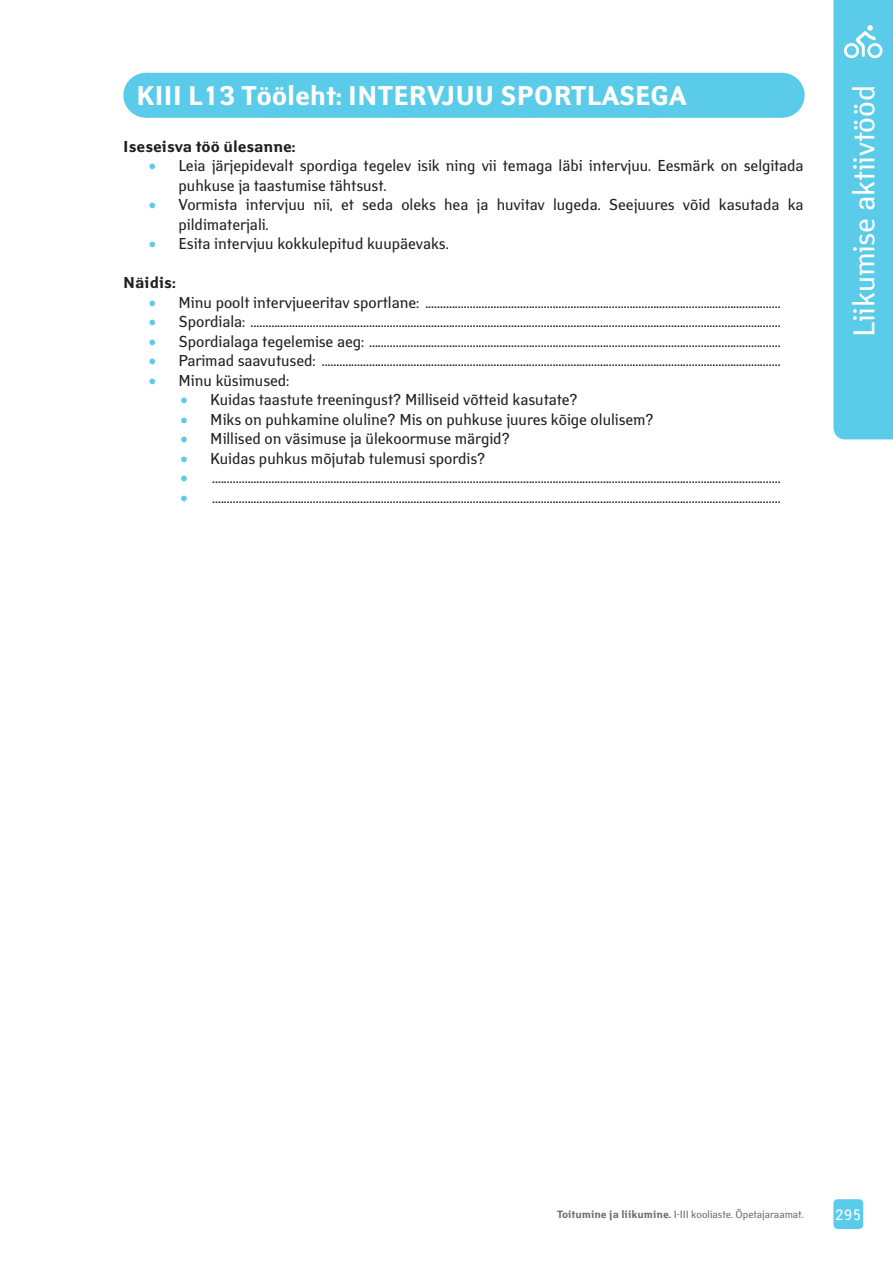
<style>
.page{position:relative;width:893px;height:1263px;background:#fff}
.page>*{position:absolute;margin:0;border:0;box-sizing:border-box;transform-origin:0 0}
.t1{font:30px "Yanus";color:#fff}
.Heading_2_SIN{font:700 27px "Yanus";letter-spacing:-.01em;color:#fff}
.t2{font:15.75px/19.5px "Yanus";color:#231f20}
.t3{font:700 15.75px "Yanus";color:#231f20}
.t4{font:15px "Yanus";color:#fff}
.t5{font:10.5px "Yanus";color:#6c6d70}
.s1{color:#5acbe9}
.s2{font-weight:700}
</style>
<div class="page">
<div style="left:833px;top:1199px;width:30px;height:30px;background:#5acbe9;border-radius:4px"></div>
<svg style="left:833px;top:0;width:60px;height:439px;background:#64ceea"></svg>
<div style="left:146px;top:73px;width:635px;height:45px;background:#5acbe9"></div>
<svg style="left:274px;top:117px;width:444px;height:1px"></svg>
<hr style="left:781px;top:73px;width:1px;height:45px;background:#5acbe9">
<p class="Heading_2_SIN" style="left:136px;top:80px;width:553px">KIII L13 Tööleht: INTERVJUU SPORTLASEGA</p>
<p class="t3" style="left:123px;top:137px;width:174px">Iseseisva töö ülesanne:</p>
<p class="t2" style="left:179px;top:156px;width:627px;text-indent:-30px"><span class="s1">•</span> Leia järjepidevalt spordiga tegelev isik ning vii temaga läbi intervjuu. Eesmärk on selgitada puhkuse ja taastumise tähtsust.</p>
<p class="t2" style="left:179px;top:195px;width:626px;text-indent:-30px"><span class="s1">•</span> Vormista intervjuu nii, et seda oleks hea ja huvitav lugeda. Seejuures võid kasutada ka pildimaterjali.</p>
<p class="t2" style="left:149px;top:234px;width:301px"><span class="s1">•</span> Esita intervjuu kokkulepitud kuupäevaks.</p>
<p class="t3" style="left:123px;top:273px;width:54px">Näidis:</p>
<p class="t2" style="left:149px;top:292px;width:633px"><span class="s1">•</span> Minu poolt intervjueeritav sportlane: ........................................................................................................................</p>
<p class="t2" style="left:149px;top:312px;width:633px"><span class="s1">•</span> Spordiala: ...................................................................................................................................................................................</p>
<p class="t2" style="left:149px;top:331px;width:633px"><span class="s1">•</span> Spordialaga tegelemise aeg: ...........................................................................................................................................</p>
<p class="t2" style="left:149px;top:351px;width:633px"><span class="s1">•</span> Parimad saavutused: ...........................................................................................................................................................</p>
<p class="t2" style="left:149px;top:370px;width:142px"><span class="s1">•</span> Minu küsimused:</p>
<p class="t2" style="left:181px;top:390px;width:399px"><span class="s1">•</span> Kuidas taastute treeningust? Milliseid võtteid kasutate?</p>
<p class="t2" style="left:181px;top:409px;width:475px"><span class="s1">•</span> Miks on puhkamine oluline? Mis on puhkuse juures kõige olulisem?</p>
<p class="t2" style="left:181px;top:429px;width:331px"><span class="s1">•</span> Millised on väsimuse ja ülekoormuse märgid?</p>
<p class="t2" style="left:181px;top:448px;width:306px"><span class="s1">•</span> Kuidas puhkus mõjutab tulemusi spordis?</p>
<p class="t2" style="left:181px;top:468px;width:602px"><span class="s1">•</span> ................................................................................................................................................................................................</p>
<p class="t2" style="left:181px;top:487px;width:602px"><span class="s1">•</span> ................................................................................................................................................................................................</p>
<h1 class="t1" style="left:845px;top:337px;width:253px;rotate:-90deg">Liikumise aktiivtööd</h1>
<p class="t5" style="left:557px;top:1208px;width:248px"><span class="s2">Toitumine ja liikumine.</span> I-III kooliaste. Õpetajaraamat.</p>
<p class="t4" style="left:835px;top:1205px;width:28px">295</p>
</div>
